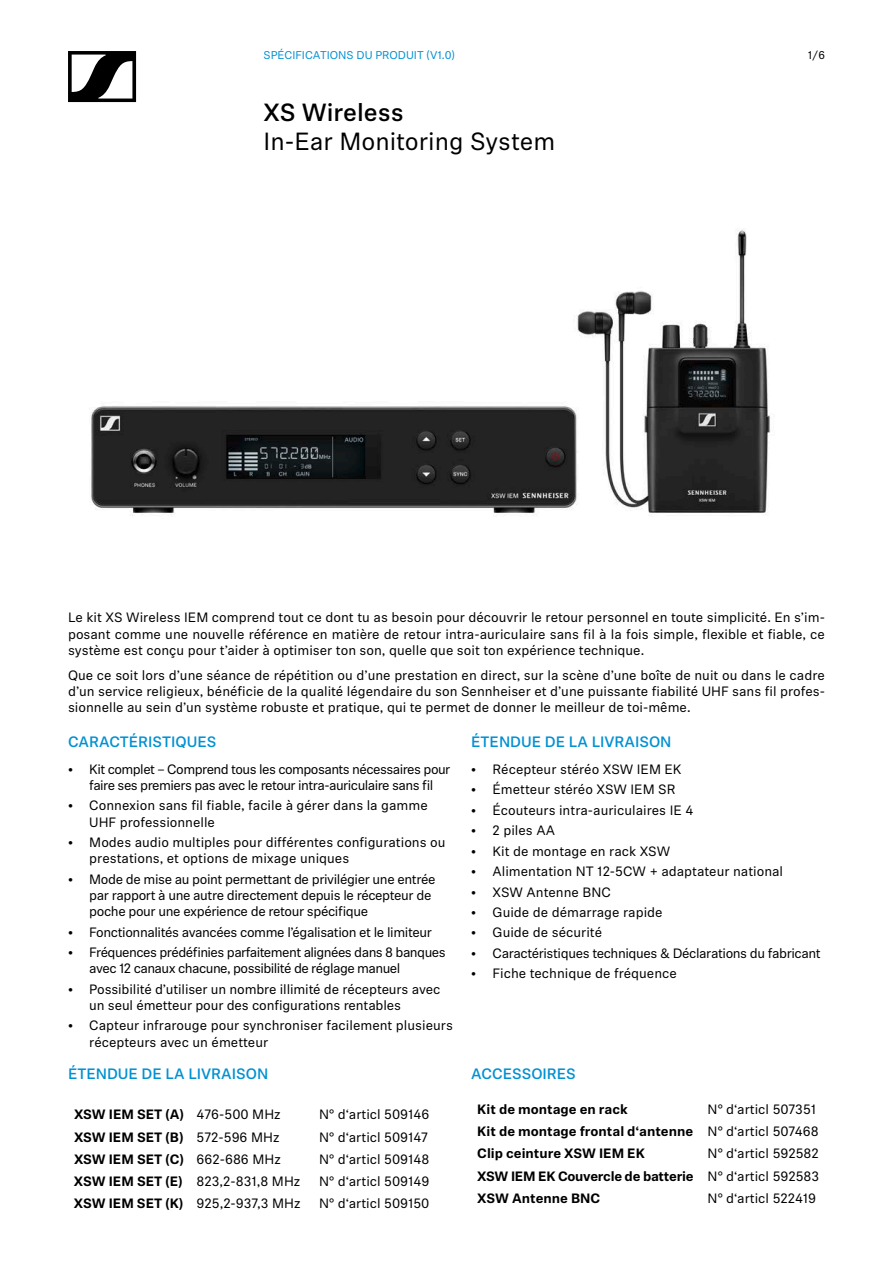
<style>
.page{position:relative;width:893px;height:1263px;background:#fff}
.page>*{position:absolute;margin:0;border:0;box-sizing:border-box;transform-origin:0 0}
.t1{font:24.75px "Sennheiser Neue";color:#000}
.t2{font:500 24.75px "Sennheiser Neue";color:#000}
.t3{font:500 15px "Sennheiser Neue";color:#0091d3}
.t4{font:13.5px/16.2px "Sennheiser Neue";letter-spacing:-.005em;color:#000}
.t5{font:13.5px/16.2px "Sennheiser Neue";letter-spacing:-.03em;color:#000}
.t6{font:700 13.5px/22.2px "Sennheiser Neue";color:#000}
.t7{font:13.5px/16.2px "Sennheiser Neue";letter-spacing:-.04em;color:#000;text-align:center}
.t8{font:11.25px "Sennheiser Neue";color:#0091d3}
.t9{font:11.25px "Sennheiser Neue";color:#000}
.s1{font-weight:400}
.s2{font-weight:700}
</style>
<div class="page">
<svg style="left:68px;top:51px;width:68px;height:51px"></svg>
<img style="left:89px;top:230px;width:682px;height:286px">
<p class="t8" style="left:264px;top:48px;width:193px">SPÉCIFICATIONS DU PRODUIT (V1.0)</p>
<p class="t9" style="left:808px;top:48px;width:19px">1/6</p>
<h1 class="t2" style="left:264px;top:95px;width:142px">XS Wireless</h1>
<h1 class="t1" style="left:264px;top:125px;width:293px">In-Ear Monitoring System</h1>
<p class="t4" style="left:68px;top:609px;width:758px;text-align:justify">Le kit XS Wireless IEM comprend tout ce dont tu as besoin pour découvrir le retour personnel en toute simplicité. En s’im&shy;posant comme une nouvelle référence en matière de retour intra-auriculaire sans fil à la fois simple, flexible et fiable, ce système est conçu pour t’aider à optimiser ton son, quelle que soit ton expérience technique.</p>
<p class="t4" style="left:68px;top:666px;width:758px;text-align:justify">Que ce soit lors d’une séance de répétition ou d’une prestation en direct, sur la scène d’une boîte de nuit ou dans le cadre d’un service religieux, bénéficie de la qualité légendaire du son Sennheiser et d’une puissante fiabilité UHF sans fil profes&shy;sionnelle au sein d’un système robuste et pratique, qui te permet de donner le meilleur de toi-même.</p>
<p class="t3" style="left:68px;top:731px;width:150px">CARACTÉRISTIQUES</p>
<p class="t7" style="left:68px;top:760px;width:384px">• Kit complet – Comprend tous les composants nécessaires pour faire ses premiers pas avec le retour intra-auriculaire sans fil</p>
<p class="t4" style="left:89px;top:797px;width:340px;text-indent:-21px">• Connexion sans fil fiable, facile à gérer dans la gamme<br>UHF professionnelle</p>
<p class="t4" style="left:89px;top:833px;width:358px;text-indent:-21px">• Modes audio multiples pour différentes configurations ou prestations, et options de mixage uniques</p>
<p class="t5" style="left:89px;top:870px;width:348px;text-indent:-21px">• Mode de mise au point permettant de privilégier une entrée par rapport à une autre directement depuis le récepteur de poche pour une expérience de retour spécifique</p>
<p class="t5" style="left:68px;top:923px;width:365px">• Fonctionnalités avancées comme l’égalisation et le limiteur</p>
<p class="t7" style="left:89px;top:943px;width:358px;text-align:left;text-indent:-21px">• Fréquences prédéfinies parfaitement alignées dans 8 banques avec 12 canaux chacune, possibilité de réglage manuel</p>
<p class="t4" style="left:89px;top:980px;width:353px;text-indent:-21px">• Possibilité d’utiliser un nombre illimité de récepteurs avec un seul émetteur pour des configurations rentables</p>
<p class="t4" style="left:89px;top:1017px;width:365px;text-indent:-21px">• Capteur infrarouge pour synchroniser facilement plusieurs récepteurs avec un émetteur</p>
<p class="t3" style="left:68px;top:1063px;width:202px">ÉTENDUE DE LA LIVRAISON</p>
<p class="t6" style="left:74px;top:1103px;width:208px">XSW IEM SET (A) <span class="s1">476-500 MHz</span></p>
<p class="t4" style="left:319px;top:1106px;width:112px">N° d‘articl 509146</p>
<p class="t6" style="left:74px;top:1125px;width:207px">XSW IEM SET (B) <span class="s1">572-596 MHz</span></p>
<p class="t4" style="left:319px;top:1128px;width:110px">N° d‘articl 509147</p>
<p class="t6" style="left:74px;top:1147px;width:208px">XSW IEM SET (C) <span class="s1">662-686 MHz</span></p>
<p class="t4" style="left:319px;top:1150px;width:112px">N° d‘articl 509148</p>
<p class="t4" style="left:74px;top:1172px;width:228px"><span class="s2">XSW IEM SET (E)</span> 823,2-831,8 MHz</p>
<p class="t4" style="left:319px;top:1172px;width:112px">N° d‘articl 509149</p>
<p class="t4" style="left:74px;top:1194px;width:228px"><span class="s2">XSW IEM SET (K)</span> 925,2-937,3 MHz</p>
<p class="t4" style="left:319px;top:1194px;width:112px">N° d‘articl 509150</p>
<p class="t3" style="left:471px;top:731px;width:202px">ÉTENDUE DE LA LIVRAISON</p>
<p class="t4" style="left:471px;top:760px;width:212px">• Récepteur stéréo XSW IEM EK</p>
<p class="t4" style="left:471px;top:781px;width:206px">• Émetteur stéréo XSW IEM SR</p>
<p class="t4" style="left:471px;top:801px;width:224px">• Écouteurs intra-auriculaires IE 4</p>
<p class="t4" style="left:471px;top:822px;width:85px">• 2 piles AA</p>
<p class="t4" style="left:471px;top:842px;width:200px">• Kit de montage en rack XSW</p>
<p class="t4" style="left:471px;top:862px;width:313px">• Alimentation NT 12-5CW + adaptateur national</p>
<p class="t4" style="left:471px;top:883px;width:141px">• XSW Antenne BNC</p>
<p class="t4" style="left:471px;top:903px;width:193px">• Guide de démarrage rapide</p>
<p class="t4" style="left:471px;top:924px;width:132px">• Guide de sécurité</p>
<p class="t5" style="left:471px;top:944px;width:351px">• Caractéristiques techniques &amp; Déclarations du fabricant</p>
<p class="t4" style="left:471px;top:965px;width:207px">• Fiche technique de fréquence</p>
<p class="t3" style="left:471px;top:1063px;width:106px">ACCESSOIRES</p>
<p class="t6" style="left:477px;top:1098px;width:152px">Kit de montage en rack</p>
<p class="t6" style="left:477px;top:1098px;width:343px;text-indent:230px"><span class="s1">N° d‘articl 507351<br></span>Kit de montage frontal d‘antenne <span class="s1">N° d‘articl 507468<br></span>Clip ceinture XSW IEM EK</p>
<p class="t6" style="left:477px;top:1142px;width:343px;text-align:justify;text-indent:230px"><span class="s1">N° d‘articl 592582<br></span>XSW IEM EK Couvercle de batterie <span class="s1">N° d‘articl 592583<br></span>XSW Antenne BNC</p>
<p class="t4" style="left:708px;top:1189px;width:110px">N° d‘articl 522419</p>
</div>
